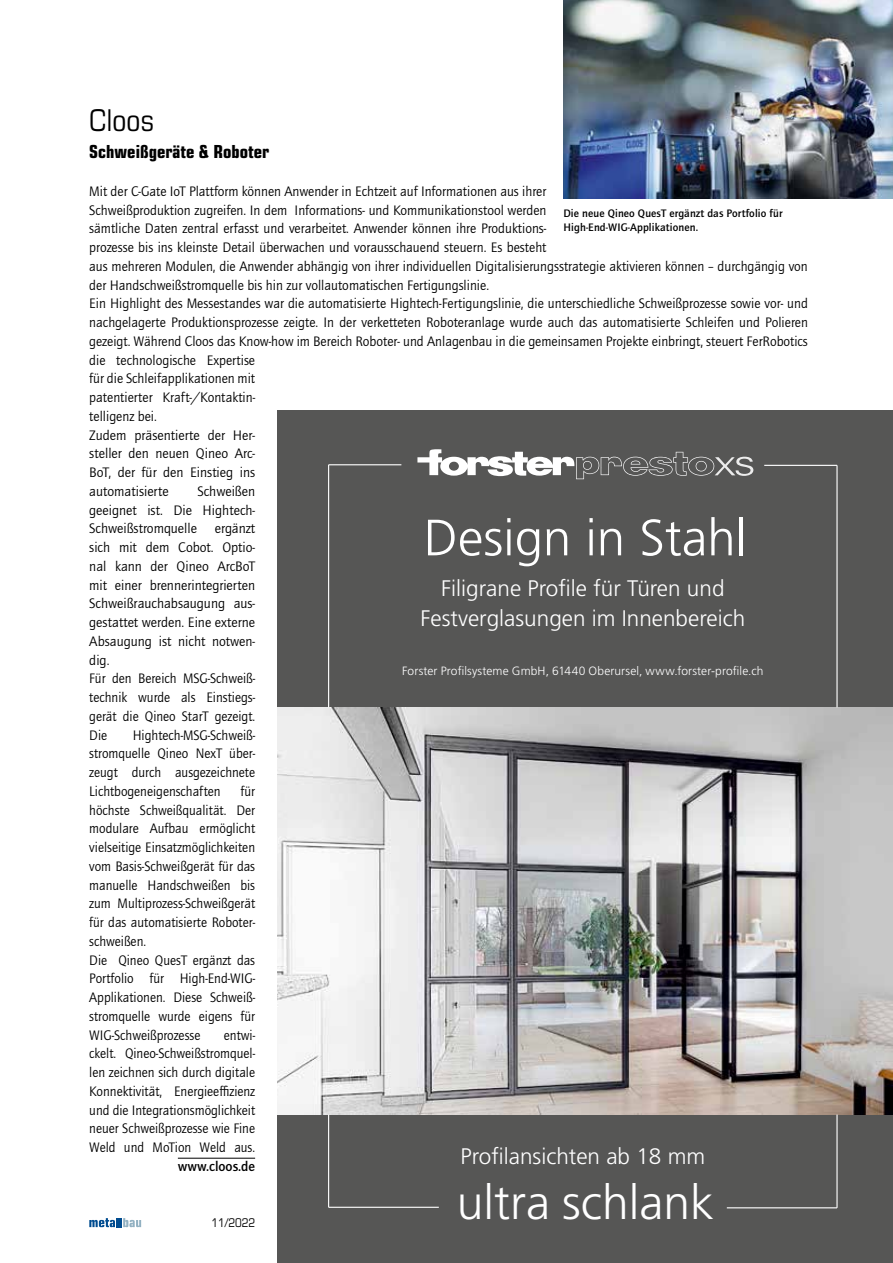
<style>
.page{position:relative;width:893px;height:1263px;background:#fff}
.page>*{position:absolute;margin:0;border:0;box-sizing:border-box;transform-origin:0 0}
.t1{font:300 51px "Frutiger LT Std";color:#fff}
.t2{font:300 48px "Frutiger LT Std";color:#fff}
.t3{font:condensed 30px "Eurostile LT Std";color:#000}
.t4{font:300 22.5px/30px "Frutiger LT Std";color:#fff;text-align:center}
.t5{font:700 condensed 18px "Eurostile LT Std";color:#000}
.t6{font:14.25px/18.8px "Quay Sans ITC Std";color:#000}
.t7{font:14.25px/18.8px "Quay Sans ITC Std";color:#000;text-align:justify;scale:.96 1}
.t8{font:500 14.25px "Quay Sans ITC Std";color:#000}
.t9{font:300 12px "Frutiger LT Std";letter-spacing:.01em;color:#fff}
.t10{font:condensed 12px "Eurostile LT Std";color:#000}
.t11{font:500 11.25px/14.2px "Quay Sans ITC Std";letter-spacing:.01em;color:#000}
</style>
<div class="page">
<svg style="left:89px;top:1218px;width:52px;height:9px"></svg>
<img style="left:563px;top:0;width:330px;height:198px">
<hr style="left:178px;top:1158px;width:77px;height:1px;background:#000">
<div style="left:278px;top:410px;width:615px;height:853px;background:#565655"></div>
<img style="left:278px;top:707px;width:615px;height:407px">
<svg style="left:417px;top:449px;width:336px;height:30px"></svg>
<hr style="left:329px;top:464px;width:72px;height:1px;background:#fff">
<hr style="left:328px;top:465px;width:1px;height:242px;background:#fff">
<hr style="left:328px;top:1114px;width:1px;height:93px;background:#fff">
<hr style="left:329px;top:1207px;width:110px;height:1px;background:#fff">
<hr style="left:764px;top:465px;width:73px;height:1px;background:#fff">
<hr style="left:836px;top:465px;width:2px;height:242px;background:#fff">
<hr style="left:836px;top:1114px;width:2px;height:94px;background:#fff">
<hr style="left:727px;top:1207px;width:110px;height:1px;background:#fff">
<h3 class="t3" style="left:89px;top:102px;width:67px">Cloos</h3>
<p class="t5" style="left:89px;top:141px;width:181px">Schweißgeräte &amp; Roboter</p>
<p class="t6" style="left:89px;top:182px;width:720px">Mit der C-Gate IoT Plattform können Anwender in Echtzeit auf Informationen aus ihrer<br>Schweißproduktion zugreifen. In dem Informations- und Kommunikationstool werden<br>sämtliche Daten zentral erfasst und verarbeitet. Anwender können ihre Produktions-<br>prozesse bis ins kleinste Detail überwachen und vorausschauend steuern. Es besteht<br>aus mehreren Modulen, die Anwender abhängig von ihrer individuellen Digitalisierungsstrategie aktivieren können – durchgängig von der Handschweißstromquelle bis hin zur vollautomatischen Fertigungslinie.<br>Ein Highlight des Messestandes war die automatisierte Hightech-Fertigungslinie, die unterschiedliche Schweißprozesse sowie vor- und nachgelagerte Produktionsprozesse zeigte. In der verketteten Roboteranlage wurde auch das automatisierte Schleifen und Polieren gezeigt. Während Cloos das Know-how im Bereich Roboter- und Anlagenbau in die gemeinsamen Projekte einbringt, steuert FerRobotics</p>
<p class="t11" style="left:563px;top:206px;width:221px">Die neue Qineo QuesT ergänzt das Portfolio für<br>High-End-WIG-Applikationen.</p>
<p class="t6" style="left:89px;top:351px;width:167px">die technologische Expertise für die Schleifapplikationen mit patentierter Kraft-/Kontaktin&shy;telligenz bei.<br>Zudem präsentierte der Her&shy;steller den neuen Qineo Arc-<br>BoT, der für den Einstieg ins automatisierte</p>
<p class="t6" style="left:89px;top:482px;width:167px;text-indent:108px">Schweißen geeignet ist. Die Hightech-<br>Schweißstromquelle ergänzt sich mit dem Cobot. Optio&shy;nal kann der Qineo ArcBoT mit einer brennerintegrierten<br>Schweißrauchabsaugung aus&shy;gestattet werden. Eine externe<br>Absaugung ist nicht notwen&shy;dig.<br>Für den Bereich MSG-Schweiß&shy;technik wurde als Einstiegs&shy;gerät die Qineo StarT gezeigt.<br>Die</p>
<p class="t7" style="left:89px;top:726px;width:174px;text-indent:43px">Hightech-MSG-Schweiß&shy;stromquelle Qineo NexT über&shy;zeugt durch ausgezeichnete Lichtbogeneigenschaften</p>
<p class="t7" style="left:89px;top:782px;width:174px;text-align:left;text-indent:151px">für höchste Schweißqualität. Der modulare Aufbau ermöglicht vielseitige Einsatzmöglichkeiten vom Basis-Schweißgerät für das manuelle Handschweißen bis zum Multiprozess-Schweißgerät für das automatisierte Roboter&shy;schweißen.<br>Die Qineo QuesT ergänzt das<br>Portfolio für High-End-WIG-<br>Applikationen. Diese Schweiß&shy;stromquelle wurde eigens für<br>WIG-Schweißprozesse</p>
<p class="t7" style="left:89px;top:1026px;width:174px;text-indent:135px">entwi&shy;ckelt. Qineo-Schweißstromquel&shy;len zeichnen sich durch digitale Konnektivität, Energieeffizienz und die Integrationsmöglichkeit neuer Schweißprozesse wie Fine Weld und MoTion Weld aus.</p>
<p class="t8" style="left:178px;top:1158px;width:79px">www.cloos.de</p>
<p class="t10" style="left:212px;top:1216px;width:45px">11/2022</p>
<h1 class="t1" style="left:424px;top:509px;width:325px">Design in Stahl</h1>
<h3 class="t4" style="left:421px;top:574px;width:326px">Filigrane Profile für Türen und<br>Festverglasungen im Innenbereich</h3>
<p class="t9" style="left:402px;top:664px;width:363px">Forster Profilsysteme GmbH, 61440 Oberursel, www.forster-profile.ch</p>
<h3 class="t4" style="left:460px;top:1141px;width:246px">Profilansichten ab 18 mm</h3>
<h2 class="t2" style="left:457px;top:1175px;width:259px">ultra schlank</h2>
</div>
